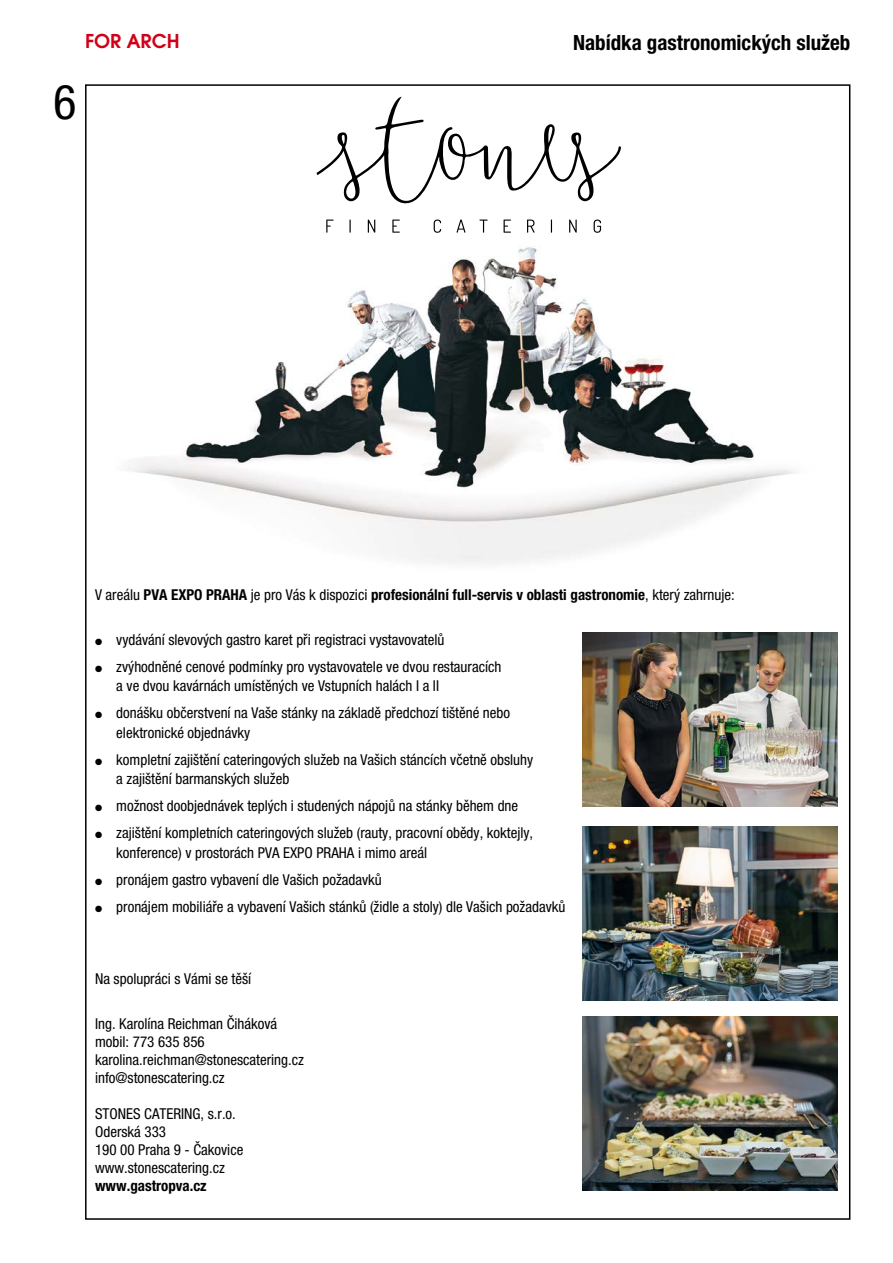
<style>
.page{position:relative;width:893px;height:1263px;background:#fff}
.page>*{position:absolute;margin:0;border:0;box-sizing:border-box;transform-origin:0 0}
.t1{font:condensed 48px "Helvetica Neue LT Pro";color:#000}
.t2{font:700 condensed 21px "Helvetica Neue LT Pro";color:#000}
.t3{font:21px "Avant Gar Got Itc TOT Dem";color:#d10019}
.t4{font:condensed 15px/18px "Helvetica Neue LT Pro";color:#000}
.t5{font:700 condensed 15px "Helvetica Neue LT Pro";color:#000}
.s1{font-weight:400}
</style>
<div class="page">
<img style="left:583px;top:632px;width:255px;height:175px">
<img style="left:583px;top:826px;width:255px;height:175px">
<img style="left:583px;top:1016px;width:255px;height:175px">
<img style="left:126px;top:247px;width:669px;height:317px">
<svg style="left:326px;top:220px;width:8px;height:13px"></svg>
<svg style="left:349px;top:220px;width:2px;height:13px"></svg>
<svg style="left:368px;top:220px;width:7px;height:13px"></svg>
<svg style="left:392px;top:220px;width:8px;height:13px"></svg>
<svg style="left:434px;top:220px;width:7px;height:13px"></svg>
<svg style="left:457px;top:219px;width:8px;height:14px"></svg>
<svg style="left:479px;top:220px;width:9px;height:13px"></svg>
<svg style="left:504px;top:220px;width:7px;height:13px"></svg>
<svg style="left:527px;top:220px;width:8px;height:13px"></svg>
<svg style="left:551px;top:220px;width:1px;height:13px"></svg>
<svg style="left:569px;top:220px;width:8px;height:13px"></svg>
<svg style="left:594px;top:220px;width:7px;height:13px"></svg>
<svg style="left:316px;top:97px;width:305px;height:107px"></svg>
<h2 class="t3" style="left:85px;top:29px;width:96px">FOR ARCH</h2>
<h2 class="t2" style="left:573px;top:29px;width:279px">Nabídka gastronomických služeb</h2>
<h1 class="t1" style="left:53px;top:75px;width:25px">6</h1>
<p class="t5" style="left:95px;top:585px;width:641px"><span class="s1">V areálu</span> PVA EXPO PRAHA <span class="s1">je pro Vás k dispozici</span> profesionální full-servis v oblasti gastronomie<span class="s1">, který zahrnuje:</span></p>
<p class="t4" style="left:95px;top:630px;width:351px">● vydávání slevových gastro karet při registraci vystavovatelů</p>
<p class="t4" style="left:116px;top:656px;width:387px;line-height:19.5px;text-indent:-21px">● zvýhodněné cenové podmínky pro vystavovatele ve dvou restauracích a ve dvou kavárnách umístěných ve Vstupních halách I a II</p>
<p class="t4" style="left:116px;top:703px;width:395px;line-height:19.5px;text-indent:-21px">● donášku občerstvení na Vaše stánky na základě předchozí tištěné nebo elektronické objednávky</p>
<p class="t4" style="left:116px;top:749px;width:418px;line-height:19.5px;text-indent:-21px">● kompletní zajištění cateringových služeb na Vašich stáncích včetně obsluhy a zajištění barmanských služeb</p>
<p class="t4" style="left:95px;top:797px;width:425px">● možnost doobjednávek teplých i studených nápojů na stánky během dne</p>
<p class="t4" style="left:116px;top:823px;width:418px;line-height:19.5px;text-indent:-21px">● zajištění kompletních cateringových služeb (rauty, pracovní obědy, koktejly, konference) v prostorách PVA EXPO PRAHA i mimo areál</p>
<p class="t4" style="left:95px;top:870px;width:288px">● pronájem gastro vybavení dle Vašich požadavků</p>
<p class="t4" style="left:95px;top:897px;width:472px">● pronájem mobiliáře a vybavení Vašich stánků (židle a stoly) dle Vašich požadavků</p>
<p class="t4" style="left:95px;top:969px;width:158px">Na spolupráci s Vámi se těší</p>
<p class="t4" style="left:95px;top:1014px;width:210px">Ing. Karolína Reichman Čiháková mobil: 773 635 856 karolina.reichman@stonescatering.cz info@stonescatering.cz</p>
<p class="t4" style="left:95px;top:1104px;width:150px">STONES CATERING, s.r.o.<br>Oderská 333<br>190 00 Praha 9 - Čakovice www.stonescatering.cz</p>
<p class="t5" style="left:95px;top:1176px;width:113px">www.gastropva.cz</p>
</div>
